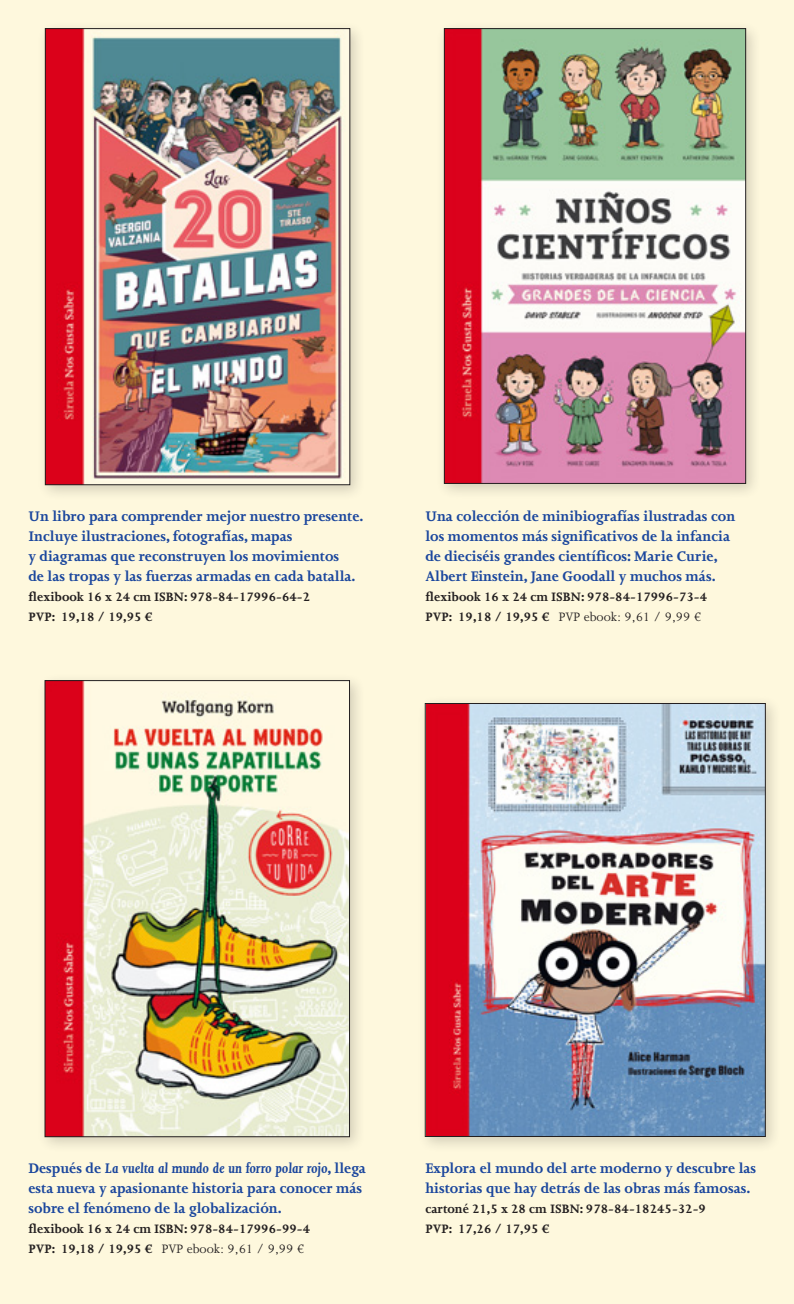
<style>
.page{position:relative;width:794px;height:1304px;background:#fef8dd}
.page>*{position:absolute;margin:0;border:0;box-sizing:border-box;transform-origin:0 0}
.TEXTO{font:700 16px/20px "Joanna MT Std";color:#1a469d}
.TECNICA{font:700 14px "Joanna MT Std";color:#231f20}
.TECNICA-2{font:14px "Joanna MT Std";color:#231f20}
.s1{font-weight:700}
.s2{font-style:italic}
</style>
<div class="page">
<div style="left:37px;top:20px;width:329px;height:481px;background:#231f20;opacity:.2"></div>
<img style="left:47px;top:30px;width:301px;height:453px">
<div style="left:45px;top:28px;width:305px;height:457px;border:1px solid #231f20"></div>
<div style="left:37px;top:672px;width:329px;height:481px;background:#231f20;opacity:.2"></div>
<img style="left:47px;top:682px;width:301px;height:453px">
<div style="left:45px;top:680px;width:305px;height:457px;border:1px solid #231f20"></div>
<div style="left:436px;top:20px;width:326px;height:480px;background:#231f20;opacity:.2"></div>
<img style="left:446px;top:30px;width:298px;height:452px">
<div style="left:444px;top:28px;width:302px;height:456px;border:1px solid #231f20"></div>
<div style="left:417px;top:695px;width:364px;height:458px;background:#231f20;opacity:.2"></div>
<img style="left:427px;top:705px;width:336px;height:430px">
<div style="left:425px;top:703px;width:340px;height:434px;border:1px solid #231f20"></div>
<p class="TEXTO" style="left:28px;top:506px;width:337px">Un libro para comprender mejor nuestro presente.<br>Incluye ilustraciones, fotografías, mapas<br>y diagramas que reconstruyen los movimientos<br>de las tropas y las fuerzas armadas en cada batalla.</p>
<p class="TECNICA" style="left:28px;top:589px;width:283px">flexibook 16 x 24 cm ISBN: 978-84-17996-64-2</p>
<p class="TECNICA" style="left:28px;top:609px;width:125px">PVP: 19,18 / 19,95 €</p>
<p class="TEXTO" style="left:425px;top:506px;width:311px">Una colección de minibiografías ilustradas con los momentos más significativos de la infancia de dieciséis grandes científicos: Marie Curie, Albert Einstein, Jane Goodall y muchos más.</p>
<p class="TECNICA" style="left:425px;top:589px;width:283px">flexibook 16 x 24 cm ISBN: 978-84-17996-73-4</p>
<p class="TECNICA-2" style="left:425px;top:609px;width:277px"><span class="s1">PVP: 19,18 / 19,95 €</span> PVP ebook: 9,61 / 9,99 €</p>
<p class="TEXTO" style="left:28px;top:1158px;width:339px">Después de <span class="s2">La vuelta al mundo de un forro polar rojo</span>, llega esta nueva y apasionante historia para conocer más sobre el fenómeno de la globalización.</p>
<p class="TECNICA" style="left:28px;top:1221px;width:283px">flexibook 16 x 24 cm ISBN: 978-84-17996-99-4</p>
<p class="TECNICA-2" style="left:28px;top:1241px;width:277px"><span class="s1">PVP: 19,18 / 19,95 €</span> PVP ebook: 9,61 / 9,99 €</p>
<p class="TEXTO" style="left:425px;top:1158px;width:332px">Explora el mundo del arte moderno y descubre las historias que hay detrás de las obras más famosas.</p>
<p class="TECNICA" style="left:425px;top:1201px;width:282px">cartoné 21,5 x 28 cm ISBN: 978-84-18245-32-9</p>
<p class="TECNICA" style="left:425px;top:1221px;width:125px">PVP: 17,26 / 17,95 €</p>
</div>
